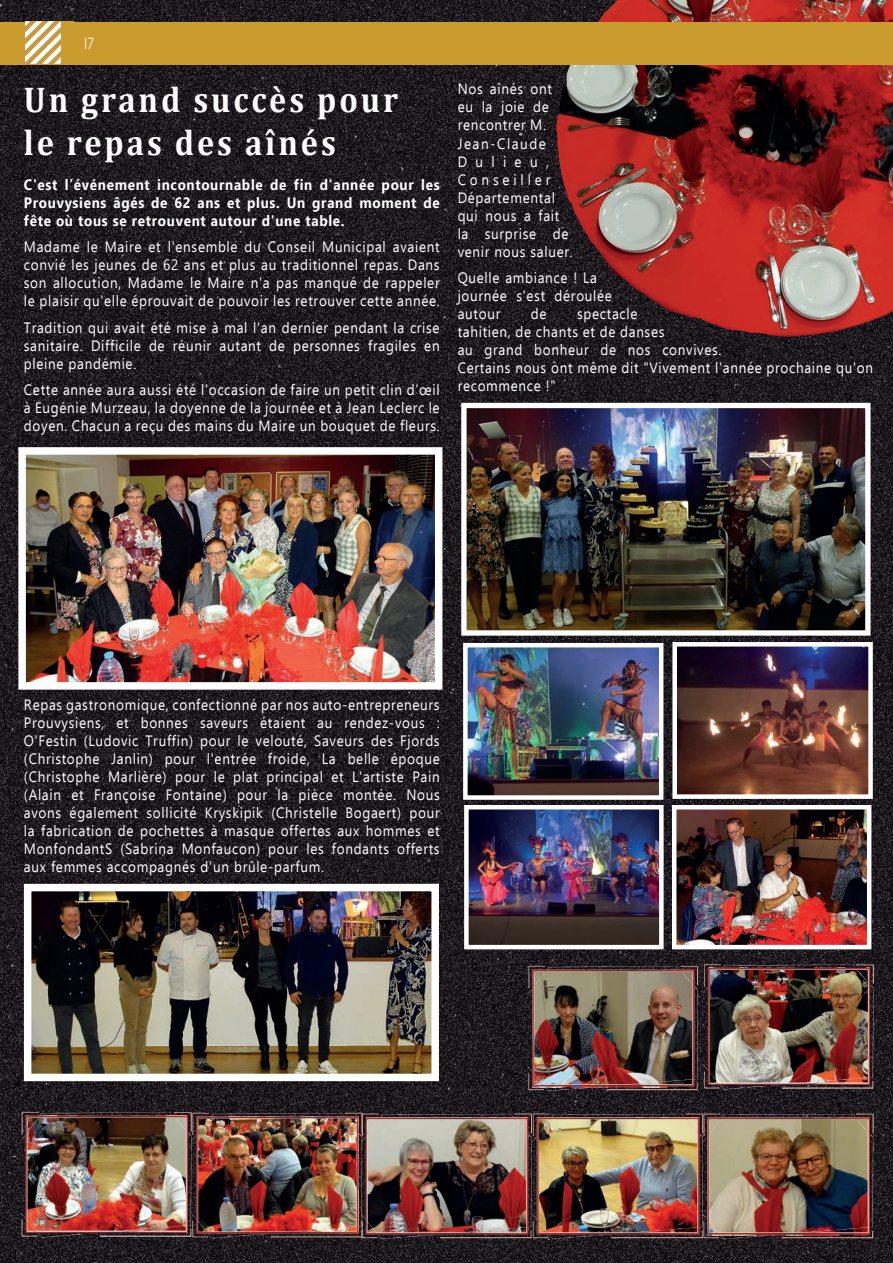
<style>
.page{position:relative;width:893px;height:1263px;background:#fff}
.page>*{position:absolute;margin:0;border:0;box-sizing:border-box;transform-origin:0 0}
.t1{font:700 36px/43.2px "Cambria";letter-spacing:.09em;color:#fff;scale:.9 1}
.t2{font:15px/18px "Ebrima";letter-spacing:.05em;color:#fff;text-align:justify;scale:.9 1}
.t3{font:700 15px/18px "Ebrima";letter-spacing:.05em;color:#fff;text-align:justify;scale:.9 1}
.t4{font:700 15px "Aspergit";color:#fff;scale:.9 1}
</style>
<div class="page">
<img style="left:0;top:0;width:893px;height:1263px">
<img style="left:555px;top:0;width:62px;height:261px">
<img style="left:527px;top:966px;width:171px;height:125px">
<img style="left:703px;top:964px;width:171px;height:125px">
<img style="left:361px;top:1113px;width:513px;height:126px">
<img style="left:21px;top:1112px;width:342px;height:126px">
<img style="left:26px;top:1116px;width:160px;height:116px">
<img style="left:708px;top:1119px;width:160px;height:116px">
<img style="left:537px;top:1117px;width:160px;height:116px">
<img style="left:33px;top:893px;width:397px;height:179px">
<div style="left:24px;top:884px;width:415px;height:197px;border:8px solid #fff"></div>
<img style="left:27px;top:456px;width:406px;height:225px">
<div style="left:18px;top:447px;width:424px;height:243px;border:8px solid #fff"></div>
<img style="left:467px;top:409px;width:397px;height:221px">
<div style="left:461px;top:403px;width:409px;height:233px;border:5px solid #fff"></div>
<img style="left:468px;top:648px;width:190px;height:147px">
<div style="left:463px;top:643px;width:200px;height:157px;border:4px solid #fff"></div>
<img style="left:677px;top:647px;width:191px;height:147px">
<div style="left:672px;top:642px;width:201px;height:157px;border:4px solid #fff"></div>
<img style="left:469px;top:810px;width:190px;height:134px">
<div style="left:464px;top:805px;width:200px;height:144px;border:4px solid #fff"></div>
<img style="left:677px;top:810px;width:189px;height:134px">
<div style="left:672px;top:805px;width:199px;height:144px;border:4px solid #fff"></div>
<div style="left:0;top:22px;width:893px;height:43px;background:#ca9b2f"></div>
<svg style="left:25px;top:21px;width:36px;height:43px"></svg>
<div style="left:61px;top:21px;width:13px;height:43px;background:#ca9b2f"></div>
<p class="t4" style="left:84px;top:35px;width:13px">17</p>
<h1 class="t1" style="left:24px;top:76px;width:417px">Un grand succès pour le repas des aînés</h1>
<p class="t3" style="left:24px;top:175px;width:463px">C'est l’événement incontournable de fin d'année pour les Prouvysiens âgés de 62 ans et plus. Un grand moment de fête où tous se retrouvent autour d'une table.</p>
<p class="t2" style="left:24px;top:237px;width:463px">Madame le Maire et l'ensemble du Conseil Municipal avaient convié les jeunes de 62 ans et plus au traditionnel repas. Dans son allocution, Madame le Maire n'a pas manqué de rappeler le plaisir qu'elle éprouvait de pouvoir les retrouver cette année.</p>
<p class="t2" style="left:24px;top:318px;width:463px">Tradition qui avait été mise à mal l'an dernier pendant la crise sanitaire. Difficile de réunir autant de personnes fragiles en pleine pandémie.</p>
<p class="t2" style="left:24px;top:380px;width:463px">Cette année aura aussi été l'occasion de faire un petit clin d’œil à Eugénie Murzeau, la doyenne de la journée et à Jean Leclerc le doyen. Chacun a reçu des mains du Maire un bouquet de fleurs.</p>
<p class="t2" style="left:458px;top:80px;width:129px;text-align:left">Nos aînés ont<br>eu la joie de rencontrer M.<br>Jean-Claude<br>Dulieu,<br>Conseiller<br>Départemental qui nous a fait la surprise de venir nous saluer.</p>
<p class="t2" style="left:458px;top:268px;width:173px;text-align:left">Quelle ambiance ! La journée s'est déroulée autour</p>
<p class="t2" style="left:458px;top:304px;width:463px;text-align:left;text-indent:119px">spectacle<br>tahitien, de chants et de danses<br>au grand bonheur de nos convives.<br>Certains nous ont même dit "Vivement l'année prochaine qu'on recommence !"</p>
<p class="t2" style="left:531px;top:304px;width:19px">de</p>
<p class="t2" style="left:24px;top:695px;width:463px">Repas gastronomique, confectionné par nos auto-entrepreneurs Prouvysiens, et bonnes saveurs étaient au rendez-vous :<br>O'Festin (Ludovic Truffin) pour le velouté, Saveurs des Fjords (Christophe Janlin) pour l'entrée froide, La belle époque (Christophe Marlière) pour le plat principal et L'artiste Pain (Alain et Françoise Fontaine) pour la pièce montée. Nous avons également sollicité Kryskipik (Christelle Bogaert) pour la fabrication de pochettes à masque offertes aux hommes et MonfondantS (Sabrina Monfaucon) pour les fondants offerts aux femmes accompagnés d'un brûle-parfum.</p>
</div>
